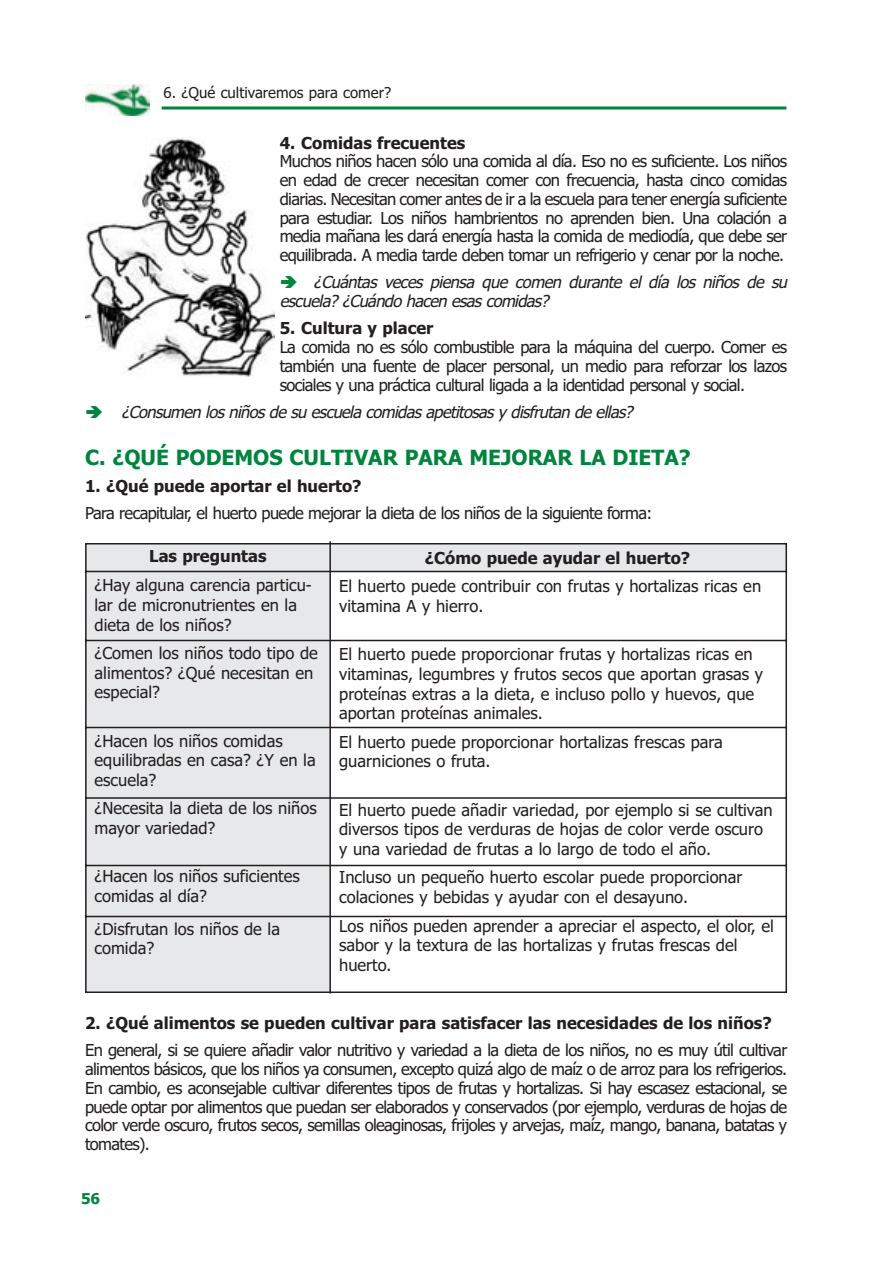
<style>
.page{position:relative;width:893px;height:1263px;background:#fff}
.page>*{position:absolute;margin:0;border:0;box-sizing:border-box;transform-origin:0 0}
.t1{font:700 21px "Tahoma";color:#00843d}
.t2{font:16.5px/19.8px "Tahoma";color:#231f20}
.t3{font:700 16.5px "Tahoma";color:#231f20}
.t4{font:italic 16.5px/18.8px "Tahoma";color:#231f20}
.t5{font:16.5px "Tahoma";letter-spacing:-.04em;color:#231f20}
.t6{font:15px "Tahoma";color:#231f20}
.t7{font:700 15px "Tahoma";color:#00843d}
</style>
<div class="page">
<svg style="left:162px;top:106px;width:624px;height:4px;background:#3fa26d"></svg>
<img style="left:85px;top:84px;width:65px;height:32px">
<img style="left:85px;top:137px;width:189px;height:240px">
<svg style="left:85px;top:543px;width:703px;height:451px"></svg>
<hr style="left:329px;top:541px;width:2px;height:452px;background:#231f20">
<p class="t6" style="left:164px;top:87px;width:229px">6. ¿Qué cultivaremos para comer?</p>
<p class="t3" style="left:280px;top:136px;width:187px">4. Comidas frecuentes</p>
<p class="t2" style="left:280px;top:153px;width:509px;line-height:18.8px;text-align:justify">Muchos niños hacen sólo una comida al día. Eso no es suficiente. Los niños en edad de crecer necesitan comer con frecuencia, hasta cinco comidas diarias. Necesitan comer antes de ir a la escuela para tener energía suficiente para estudiar. Los niños hambrientos no aprenden bien. Una colación a media mañana les dará energía hasta la comida de mediodía, que debe ser equilibrada. A media tarde deben tomar un refrigerio y cenar por la noche.</p>
<p class="t4" style="left:280px;top:274px;width:512px;text-indent:34px">¿Cuántas veces piensa que comen durante el día los niños de su escuela? ¿Cuándo hacen esas comidas?</p>
<p class="t3" style="left:280px;top:322px;width:155px">5. Cultura y placer</p>
<p class="t2" style="left:280px;top:339px;width:509px;line-height:18.8px;text-align:justify">La comida no es sólo combustible para la máquina del cuerpo. Comer es también una fuente de placer personal, un medio para reforzar los lazos sociales y una práctica cultural ligada a la identidad personal y social.</p>
<p class="t4" style="left:122px;top:404px;width:516px">¿Consumen los niños de su escuela comidas apetitosas y disfrutan de ellas?</p>
<p class="t1" style="left:85px;top:449px;width:607px">C. ¿QUÉ PODEMOS CULTIVAR PARA MEJORAR LA DIETA?</p>
<p class="t3" style="left:85px;top:479px;width:278px">1. ¿Qué puede aportar el huerto?</p>
<p class="t5" style="left:85px;top:507px;width:569px">Para recapitular, el huerto puede mejorar la dieta de los niños de la siguiente forma:</p>
<p class="t3" style="left:149px;top:550px;width:119px">Las preguntas</p>
<p class="t2" style="left:95px;top:576px;width:219px">¿Hay alguna carencia particu&shy;lar de micronutrientes en la dieta de los niños?</p>
<p class="t2" style="left:95px;top:644px;width:225px">¿Comen los niños todo tipo de alimentos? ¿Qué necesitan en especial?</p>
<p class="t2" style="left:95px;top:732px;width:223px">¿Hacen los niños comidas equilibradas en casa? ¿Y en la escuela?</p>
<p class="t2" style="left:95px;top:800px;width:224px">¿Necesita la dieta de los niños mayor variedad?</p>
<p class="t2" style="left:95px;top:868px;width:207px">¿Hacen los niños suficientes comidas al día?</p>
<p class="t2" style="left:95px;top:920px;width:187px">¿Disfrutan los niños de la comida?</p>
<p class="t3" style="left:425px;top:551px;width:267px">¿Cómo puede ayudar el huerto?</p>
<p class="t2" style="left:339px;top:578px;width:423px">El huerto puede contribuir con frutas y hortalizas ricas en vitamina A y hierro.</p>
<p class="t2" style="left:339px;top:646px;width:425px">El huerto puede proporcionar frutas y hortalizas ricas en vitaminas, legumbres y frutos secos que aportan grasas y proteínas extras a la dieta, e incluso pollo y huevos, que aportan proteínas animales.</p>
<p class="t2" style="left:339px;top:733px;width:385px">El huerto puede proporcionar hortalizas frescas para guarniciones o fruta.</p>
<p class="t2" style="left:339px;top:801px;width:435px">El huerto puede añadir variedad, por ejemplo si se cultivan diversos tipos de verduras de hojas de color verde oscuro y una variedad de frutas a lo largo de todo el año.</p>
<p class="t2" style="left:339px;top:869px;width:405px">Incluso un pequeño huerto escolar puede proporcionar colaciones y bebidas y ayudar con el desayuno.</p>
<p class="t2" style="left:339px;top:917px;width:436px">Los niños pueden aprender a apreciar el aspecto, el olor, el sabor y la textura de las hortalizas y frutas frescas del huerto.</p>
<p class="t3" style="left:85px;top:1017px;width:688px">2. ¿Qué alimentos se pueden cultivar para satisfacer las necesidades de los niños?</p>
<p class="t2" style="left:85px;top:1043px;width:703px;line-height:18.8px;text-align:justify">En general, si se quiere añadir valor nutritivo y variedad a la dieta de los niños, no es muy útil cultivar alimentos básicos, que los niños ya consumen, excepto quizá algo de maíz o de arroz para los refrigerios.<br>En cambio, es aconsejable cultivar diferentes tipos de frutas y hortalizas. Si hay escasez estacional, se puede optar por alimentos que puedan ser elaborados y conservados (por ejemplo, verduras de hojas de color verde oscuro, frutos secos, semillas oleaginosas, frijoles y arvejas, maíz, mango, banana, batatas y tomates).</p>
<p class="t7" style="left:81px;top:1193px;width:21px">56</p>
</div>
